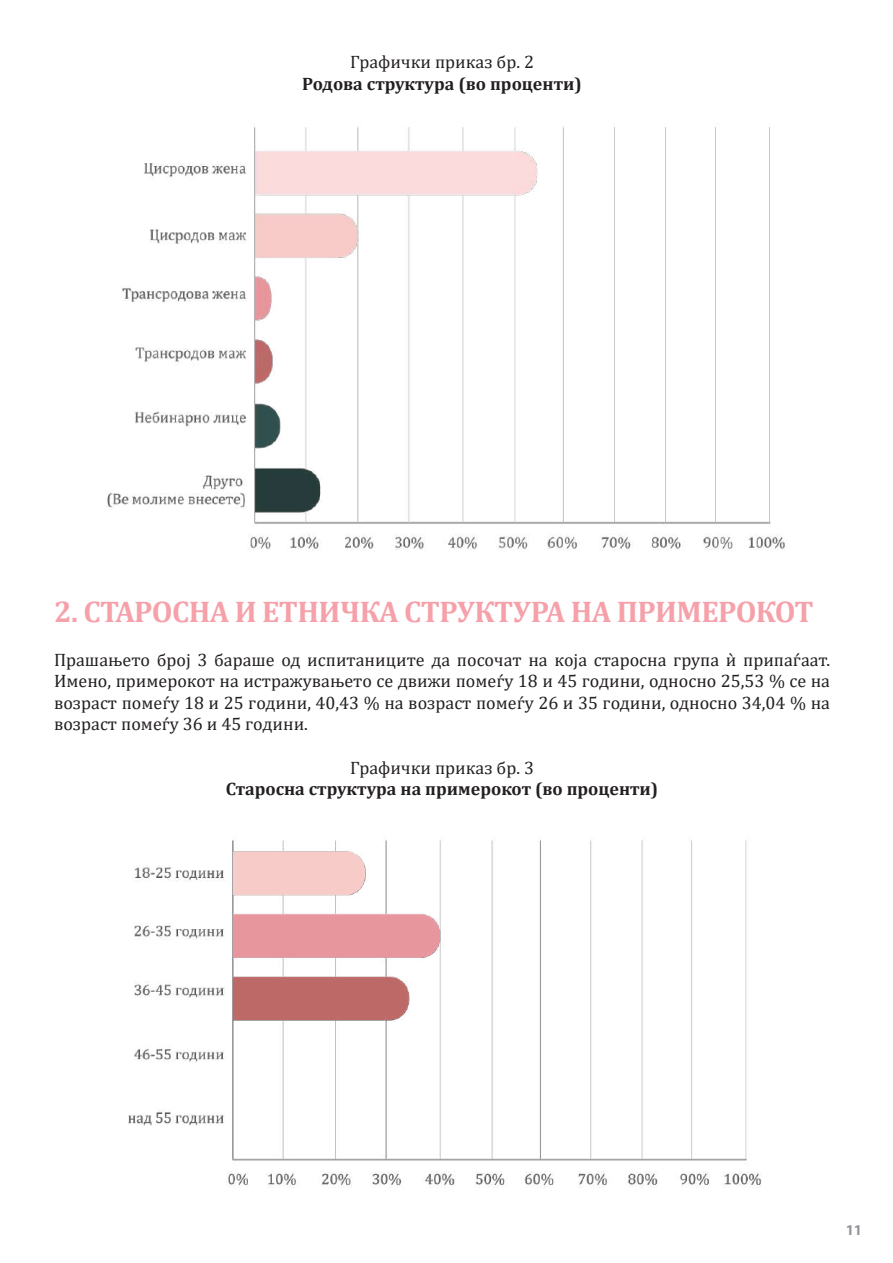
<style>
.page{position:relative;width:893px;height:1263px;background:#fff}
.page>*{position:absolute;margin:0;border:0;box-sizing:border-box;transform-origin:0 0}
.t1{font:700 30px "Cambria";letter-spacing:-.02em;color:#f6a1aa}
.t2{font:18px/21.6px "Cambria";color:#231f20;text-align:justify}
.t3{font:700 18px "Cambria";color:#231f20}
.t4{font:700 15px "Myriad Pro";color:#939598}
</style>
<div class="page">
<img style="left:107px;top:123px;width:679px;height:428px">
<img style="left:128px;top:836px;width:634px;height:352px">
<p class="t2" style="left:350px;top:51px;width:185px">Графички приказ бр. 2</p>
<p class="t3" style="left:302px;top:71px;width:281px">Родова структура (во проценти)</p>
<h1 class="t1" style="left:54px;top:591px;width:761px">2. СТАРОСНА И ЕТНИЧКА СТРУКТУРА НА ПРИМЕРОКОТ</h1>
<p class="t2" style="left:54px;top:649px;width:777px">Прашањето број 3 бараше од испитаниците да посочат на која старосна група ѝ припаѓаат.<br>Имено, примерокот на истражувањето се движи помеѓу 18 и 45 години, односно 25,53 % се на возраст помеѓу 18 и 25 години, 40,43 % на возраст помеѓу 26 и 35 години, односно 34,04 % на возраст помеѓу 36 и 45 години.</p>
<p class="t2" style="left:350px;top:757px;width:185px">Графички приказ бр. 3</p>
<p class="t3" style="left:226px;top:776px;width:434px">Старосна структура на примерокот (во проценти)</p>
<p class="t4" style="left:846px;top:1220px;width:18px">11</p>
</div>
